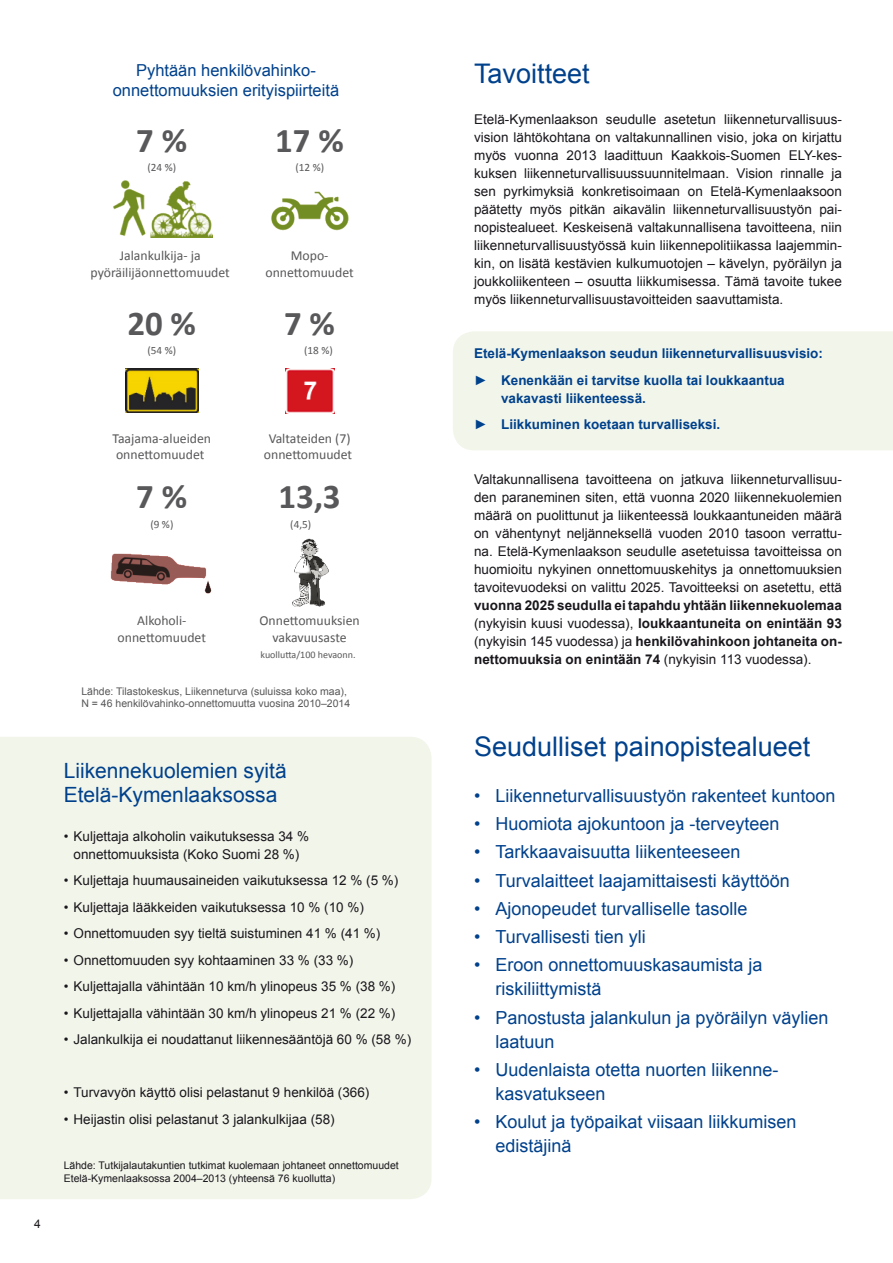
<style>
.page{position:relative;width:893px;height:1263px;background:#fff}
.page>*{position:absolute;margin:0;border:0;box-sizing:border-box;transform-origin:0 0}
.t1{font:700 34.8px "Calibri";color:#58585a}
.Otsikko{font:27px "Arial";color:#00418c}
.Väliotsikko{font:21px/24px "Arial";color:#00418c}
.Nostot{font:18px/24px "Arial";color:#00418c}
.Otsikko-2{font:16.5px/19.8px "Arial";color:#00418c;text-align:center}
.t2{font:13.8px/16.5px "Calibri";color:#58585a;text-align:center}
.Leipäteksti{font:13.5px/18px "Arial";color:#1a171c;text-align:justify}
.Lista{font:13.5px/18px "Arial";color:#1a171c;text-align:center}
.Leipäteksti-2{font:700 13.5px/18px "Arial";color:#00418c}
.Sivunumerointi{font:12px "Arial";color:#1a171c}
.t3{font:11.25px "Calibri";color:#58585a}
.Taulukkoteksti{font:10.5px/12.6px "Arial";color:#1a171c}
.Taulukkoteksti-2{font:10.5px/12.6px "Arial";color:#58585a}
.t4{font:10.05px "Calibri";color:#58585a}
.s1{font-weight:700}
</style>
<div class="page">
<div style="left:453px;top:331px;width:440px;height:119px;background:#f2f5ea"></div>
<div style="left:0;top:737px;width:432px;height:462px;background:#f2f5ea"></div>
<img style="left:113px;top:180px;width:43px;height:58px">
<img style="left:150px;top:180px;width:63px;height:57px">
<img style="left:271px;top:191px;width:78px;height:40px">
<img style="left:110px;top:553px;width:102px;height:41px">
<img style="left:292px;top:538px;width:37px;height:69px">
<img style="left:125px;top:369px;width:74px;height:44px">
<img style="left:285px;top:369px;width:49px;height:45px">
<p class="Otsikko-2" style="left:113px;top:60px;width:228px">Pyhtään henkilövahinko&shy;onnettomuuksien erityispiirteitä</p>
<p class="t1" style="left:136px;top:118px;width:52px">7 %</p>
<p class="t3" style="left:147px;top:160px;width:30px">(24 %)</p>
<p class="t2" style="left:91px;top:248px;width:141px">Jalankulkija- ja pyöräilijäonnettomuudet</p>
<p class="t1" style="left:127px;top:301px;width:70px">20 %</p>
<p class="t3" style="left:147px;top:343px;width:30px">(54 %)</p>
<p class="t2" style="left:112px;top:430px;width:100px;text-align:left">Taajama-alueiden onnettomuudet</p>
<p class="t1" style="left:136px;top:474px;width:52px">7 %</p>
<p class="t3" style="left:150px;top:517px;width:25px">(9 %)</p>
<p class="t1" style="left:275px;top:118px;width:70px">17 %</p>
<p class="t3" style="left:295px;top:160px;width:30px">(12 %)</p>
<p class="t2" style="left:265px;top:248px;width:90px">Mopo&shy;onnettomuudet</p>
<p class="t1" style="left:284px;top:301px;width:52px">7 %</p>
<p class="t3" style="left:304px;top:343px;width:30px">(18 %)</p>
<p class="t2" style="left:264px;top:430px;width:90px">Valtateiden (7) onnettomuudet</p>
<p class="t1" style="left:279px;top:474px;width:64px">13,3</p>
<p class="t3" style="left:290px;top:517px;width:22px">(4,5)</p>
<p class="Sivunumerointi" style="left:34px;top:1216px;width:8px">4</p>
<p class="t2" style="left:118px;top:612px;width:90px">Alkoholi&shy;onnettomuudet</p>
<p class="t2" style="left:259px;top:612px;width:102px">Onnettomuuksien vakavuusaste</p>
<p class="t4" style="left:261px;top:648px;width:96px">kuollutta/100 hevaonn.</p>
<p class="Taulukkoteksti-2" style="left:81px;top:685px;width:270px">Lähde: Tilastokeskus, Liikenneturva (suluissa koko maa),<br>N = 46 henkilövahinko-onnettomuutta vuosina 2010–2014</p>
<p class="Väliotsikko" style="left:64px;top:758px;width:224px">Liikennekuolemien syitä<br>Etelä-Kymenlaaksossa</p>
<p class="Lista" style="left:64px;top:827px;width:247px">• Kuljettaja alkoholin vaikutuksessa 34 % onnettomuuksista (Koko Suomi 28 %)</p>
<p class="Lista" style="left:64px;top:872px;width:336px">• Kuljettaja huumausaineiden vaikutuksessa 12 % (5 %)</p>
<p class="Lista" style="left:64px;top:898px;width:302px">• Kuljettaja lääkkeiden vaikutuksessa 10 % (10 %)</p>
<p class="Lista" style="left:64px;top:925px;width:318px">• Onnettomuuden syy tieltä suistuminen 41 % (41 %)</p>
<p class="Lista" style="left:64px;top:951px;width:291px">• Onnettomuuden syy kohtaaminen 33 % (33 %)</p>
<p class="Lista" style="left:64px;top:978px;width:333px">• Kuljettajalla vähintään 10 km/h ylinopeus 35 % (38 %)</p>
<p class="Lista" style="left:64px;top:1004px;width:333px">• Kuljettajalla vähintään 30 km/h ylinopeus 21 % (22 %)</p>
<p class="Lista" style="left:64px;top:1031px;width:349px">• Jalankulkija ei noudattanut liikennesääntöjä 60 % (58 %)</p>
<p class="Lista" style="left:64px;top:1084px;width:307px">• Turvavyön käyttö olisi pelastanut 9 henkilöä (366)</p>
<p class="Lista" style="left:64px;top:1110px;width:272px">• Heijastin olisi pelastanut 3 jalankulkijaa (58)</p>
<p class="Taulukkoteksti" style="left:64px;top:1159px;width:337px">Lähde: Tutkijalautakuntien tutkimat kuolemaan johtaneet onnettomuudet<br>Etelä-Kymenlaaksossa 2004–2013 (yhteensä 76 kuollutta)</p>
<p class="Otsikko" style="left:474px;top:56px;width:117px">Tavoitteet</p>
<p class="Leipäteksti" style="left:474px;top:111px;width:369px">Etelä-Kymenlaakson seudulle asetetun liikenneturvallisuus&shy;vision lähtökohtana on valtakunnallinen visio, joka on kirjattu myös vuonna 2013 laadittuun Kaakkois-Suomen ELY-kes&shy;kuksen liikenneturvallisuussuunnitelmaan. Vision rinnalle ja sen pyrkimyksiä konkretisoimaan on Etelä-Kymenlaaksoon päätetty myös pitkän aikavälin liikenneturvallisuustyön pai&shy;nopistealueet. Keskeisenä valtakunnallisena tavoitteena, niin liikenneturvallisuustyössä kuin liikennepolitiikassa laajemmin&shy;kin, on lisätä kestävien kulkumuotojen – kävelyn, pyöräilyn ja joukkoliikenteen – osuutta liikkumisessa. Tämä tavoite tukee myös liikenneturvallisuustavoitteiden saavuttamista.</p>
<p class="Leipäteksti-2" style="left:474px;top:345px;width:350px">Etelä-Kymenlaakson seudun liikenneturvallisuusvisio:</p>
<p class="Leipäteksti-2" style="left:501px;top:371px;width:285px;text-indent:-27px">► Kenenkään ei tarvitse kuolla tai loukkaantua vakavasti liikenteessä.</p>
<p class="Leipäteksti-2" style="left:474px;top:416px;width:248px">► Liikkuminen koetaan turvalliseksi.</p>
<p class="Leipäteksti" style="left:474px;top:471px;width:369px">Valtakunnallisena tavoitteena on jatkuva liikenneturvallisuu&shy;den paraneminen siten, että vuonna 2020 liikennekuolemien määrä on puolittunut ja liikenteessä loukkaantuneiden määrä on vähentynyt neljänneksellä vuoden 2010 tasoon verrattu&shy;na. Etelä-Kymenlaakson seudulle asetetuissa tavoitteissa on huomioitu nykyinen onnettomuuskehitys ja onnettomuuksien tavoitevuodeksi on valittu 2025. Tavoitteeksi on asetettu, että <span class="s1">vuonna 2025 seudulla ei tapahdu yhtään liikennekuolemaa </span>(nykyisin kuusi vuodessa), <span class="s1">loukkaantuneita on enintään 93 </span>(nykyisin 145 vuodessa) ja <span class="s1">henkilövahinkoon johtaneita on&shy;nettomuuksia on enintään 74</span> (nykyisin 113 vuodessa).</p>
<p class="Otsikko" style="left:474px;top:729px;width:338px">Seudulliset painopistealueet</p>
<p class="Nostot" style="left:474px;top:784px;width:363px">• Liikenneturvallisuustyön rakenteet kuntoon</p>
<p class="Nostot" style="left:474px;top:812px;width:307px">• Huomiota ajokuntoon ja -terveyteen</p>
<p class="Nostot" style="left:474px;top:840px;width:268px">• Tarkkaavaisuutta liikenteeseen</p>
<p class="Nostot" style="left:474px;top:868px;width:317px">• Turvalaitteet laajamittaisesti käyttöön</p>
<p class="Nostot" style="left:474px;top:897px;width:275px">• Ajonopeudet turvalliselle tasolle</p>
<p class="Nostot" style="left:474px;top:925px;width:173px">• Turvallisesti tien yli</p>
<p class="Nostot" style="left:495px;top:953px;width:269px;text-indent:-21px">• Eroon onnettomuuskasaumista ja riskiliittymistä</p>
<p class="Nostot" style="left:495px;top:1005px;width:335px;text-indent:-21px">• Panostusta jalankulun ja pyöräilyn väylien laatuun</p>
<p class="Nostot" style="left:495px;top:1058px;width:284px;text-indent:-21px">• Uudenlaista otetta nuorten liikenne&shy;kasvatukseen</p>
<p class="Nostot" style="left:495px;top:1110px;width:303px;text-indent:-21px">• Koulut ja työpaikat viisaan liikkumisen edistäjinä</p>
</div>
